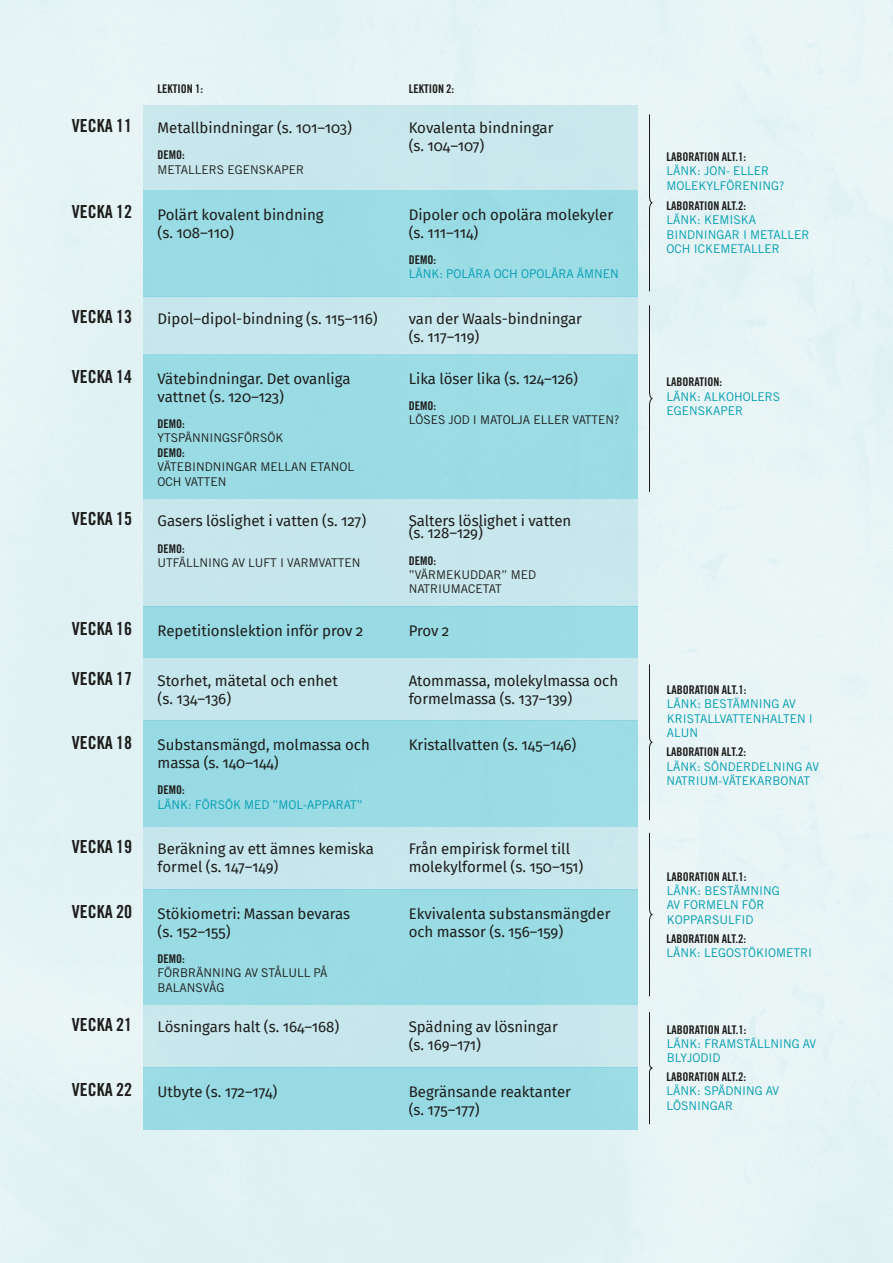
<style>
.page{position:relative;width:893px;height:1263px;background:#ebf6f6}
.page>*{position:absolute;margin:0;border:0;box-sizing:border-box;transform-origin:0 0}
.t1{font:18px "Trade Gothic LT Std Bd Cn 20";color:#1d1d1b}
.Bröd{font:15px/18px "Fira Sans";color:#1d1d1b}
.Demo_text{font:12px/14.4px "Trade Gothic LT Std";color:#009cb1}
.Demo{font:12px "Trade Gothic LT Std Bd Cn 20";color:#1d1d1b}
.Demo_text-2{font:12px/14.4px "Trade Gothic LT Std";color:#1d1d1b}
</style>
<div class="page">
<div style="left:143px;top:105px;width:495px;height:85px;background:#c9e8ed"></div>
<div style="left:143px;top:499px;width:495px;height:107px;background:#c7e6ed"></div>
<div style="left:143px;top:296px;width:495px;height:58px;background:#c9e8ed"></div>
<div style="left:143px;top:658px;width:495px;height:63px;background:#c5e6ec"></div>
<div style="left:143px;top:827px;width:495px;height:62px;background:#c7e7ed"></div>
<div style="left:143px;top:1005px;width:495px;height:62px;background:#c6e6ec"></div>
<div style="left:143px;top:190px;width:495px;height:106px;background:#9bdce4"></div>
<div style="left:143px;top:606px;width:495px;height:52px;background:#98dae4"></div>
<div style="left:143px;top:354px;width:495px;height:145px;background:#9adce4"></div>
<div style="left:143px;top:721px;width:495px;height:106px;background:#99dbe4"></div>
<div style="left:143px;top:889px;width:495px;height:116px;background:#9adbe4"></div>
<div style="left:143px;top:1067px;width:495px;height:62px;background:#97dae4"></div>
<svg style="left:649px;top:114px;width:6px;height:178px"></svg>
<svg style="left:649px;top:305px;width:5px;height:187px"></svg>
<svg style="left:649px;top:664px;width:4px;height:157px"></svg>
<svg style="left:649px;top:832px;width:4px;height:165px"></svg>
<svg style="left:649px;top:1011px;width:4px;height:114px"></svg>
<p class="Demo" style="left:158px;top:81px;width:47px">LEKTION 1:</p>
<p class="Demo" style="left:409px;top:81px;width:47px">LEKTION 2:</p>
<h3 class="t1" style="left:72px;top:115px;width:62px">VECKA 11</h3>
<h3 class="t1" style="left:72px;top:201px;width:62px">VECKA 12</h3>
<p class="Bröd" style="left:158px;top:118px;width:196px">Metallbindningar (s. 101–103)</p>
<p class="Demo" style="left:158px;top:148px;width:29px">DEMO:</p>
<p class="Demo_text-2" style="left:158px;top:162px;width:148px">METALLERS EGENSKAPER</p>
<p class="Bröd" style="left:158px;top:205px;width:168px">Polärt kovalent bindning</p>
<p class="Bröd" style="left:158px;top:223px;width:78px">(s. 108–110)</p>
<p class="Bröd" style="left:409px;top:118px;width:146px">Kovalenta bindningar</p>
<p class="Bröd" style="left:409px;top:136px;width:77px">(s. 104–107)</p>
<p class="Bröd" style="left:409px;top:205px;width:206px">Dipoler och opolära molekyler (s. 111–114)</p>
<p class="Demo" style="left:409px;top:252px;width:29px">DEMO:</p>
<p class="Demo_text" style="left:409px;top:267px;width:212px">LÄNK: POLÄRA OCH OPOLÄRA ÄMNEN</p>
<p class="Demo" style="left:667px;top:149px;width:81px">LABORATION ALT.1:</p>
<p class="Demo_text" style="left:667px;top:164px;width:120px">LÄNK: JON- ELLER<br>MOLEKYLFÖRENING?</p>
<p class="Demo" style="left:667px;top:198px;width:81px">LABORATION ALT.2:</p>
<p class="Demo_text" style="left:667px;top:213px;width:144px">LÄNK: KEMISKA<br>BINDNINGAR I METALLER<br>OCH ICKEMETALLER</p>
<h3 class="t1" style="left:72px;top:305px;width:62px">VECKA 13</h3>
<p class="Bröd" style="left:158px;top:309px;width:222px">Dipol–dipol-bindning (s. 115–116)</p>
<p class="Bröd" style="left:409px;top:309px;width:175px">van der Waals-bindningar</p>
<p class="Bröd" style="left:409px;top:327px;width:72px">(s. 117–119)</p>
<h3 class="t1" style="left:72px;top:365px;width:62px">VECKA 14</h3>
<p class="Bröd" style="left:158px;top:369px;width:194px">Vätebindningar. Det ovanliga vattnet (s. 120–123)</p>
<p class="Demo" style="left:158px;top:416px;width:29px">DEMO:</p>
<p class="Demo_text-2" style="left:158px;top:431px;width:128px">YTSPÄNNINGSFÖRSÖK</p>
<p class="Demo" style="left:158px;top:445px;width:29px">DEMO:</p>
<p class="Demo_text-2" style="left:158px;top:460px;width:198px">VÄTEBINDNINGAR MELLAN ETANOL<br>OCH VATTEN</p>
<p class="Bröd" style="left:409px;top:369px;width:171px">Lika löser lika (s. 124–126)</p>
<p class="Demo" style="left:409px;top:398px;width:29px">DEMO:</p>
<p class="Demo_text-2" style="left:409px;top:413px;width:212px">LÖSES JOD I MATOLJA ELLER VATTEN?</p>
<p class="Demo" style="left:667px;top:375px;width:57px">LABORATION:</p>
<p class="Demo_text" style="left:667px;top:389px;width:115px">LÄNK: ALKOHOLERS<br>EGENSKAPER</p>
<h3 class="t1" style="left:72px;top:508px;width:62px">VECKA 15</h3>
<p class="Bröd" style="left:158px;top:512px;width:210px">Gasers löslighet i vatten (s. 127)</p>
<p class="Demo" style="left:158px;top:541px;width:29px">DEMO:</p>
<p class="Demo_text-2" style="left:158px;top:555px;width:204px">UTFÄLLNING AV LUFT I VARMVATTEN</p>
<p class="Bröd" style="left:409px;top:512px;width:164px">Salters löslighet i vatten</p>
<p class="Bröd" style="left:409px;top:524px;width:76px">(s. 128–129)</p>
<p class="Demo" style="left:409px;top:553px;width:29px">DEMO:</p>
<p class="Demo_text-2" style="left:409px;top:567px;width:129px">”VÄRMEKUDDAR” MED<br>NATRIUMACETAT</p>
<h3 class="t1" style="left:72px;top:617px;width:62px">VECKA 16</h3>
<p class="Bröd" style="left:158px;top:621px;width:207px">Repetitionslektion inför prov 2</p>
<p class="Bröd" style="left:409px;top:621px;width:42px">Prov 2</p>
<h3 class="t1" style="left:72px;top:667px;width:62px">VECKA 17</h3>
<h3 class="t1" style="left:72px;top:732px;width:62px">VECKA 18</h3>
<p class="Bröd" style="left:158px;top:671px;width:182px">Storhet, mätetal och enhet</p>
<p class="Bröd" style="left:158px;top:689px;width:75px">(s. 134–136)</p>
<p class="Bröd" style="left:158px;top:735px;width:214px">Substansmängd, molmassa och massa (s. 140–144)</p>
<p class="Demo" style="left:158px;top:783px;width:29px">DEMO:</p>
<p class="Demo_text" style="left:158px;top:797px;width:207px">LÄNK: FÖRSÖK MED ”MOL-APPARAT”</p>
<p class="Bröd" style="left:409px;top:671px;width:211px">Atommassa, molekylmassa och formelmassa (s. 137–139)</p>
<p class="Bröd" style="left:409px;top:735px;width:169px">Kristallvatten (s. 145–146)</p>
<p class="Demo" style="left:667px;top:682px;width:81px">LABORATION ALT.1:</p>
<p class="Demo_text" style="left:667px;top:697px;width:148px">LÄNK: BESTÄMNING AV<br>KRISTALLVATTENHALTEN I<br>ALUN</p>
<p class="Demo" style="left:666px;top:744px;width:81px">LABORATION ALT.2:</p>
<p class="Demo_text" style="left:666px;top:759px;width:154px">LÄNK: SÖNDERDELNING AV<br>NATRIUM-VÄTEKARBONAT</p>
<h3 class="t1" style="left:72px;top:836px;width:62px">VECKA 19</h3>
<h3 class="t1" style="left:72px;top:900px;width:62px">VECKA 20</h3>
<p class="Bröd" style="left:158px;top:840px;width:218px">Beräkning av ett ämnes kemiska formel (s. 147–149)</p>
<p class="Bröd" style="left:158px;top:904px;width:194px">Stökiometri: Massan bevaras</p>
<p class="Bröd" style="left:158px;top:922px;width:75px">(s. 152–155)</p>
<p class="Demo" style="left:158px;top:951px;width:29px">DEMO:</p>
<p class="Demo_text-2" style="left:158px;top:966px;width:172px">FÖRBRÄNNING AV STÅLULL PÅ<br>BALANSVÅG</p>
<p class="Bröd" style="left:409px;top:840px;width:176px">Från empirisk formel till molekylformel (s. 150–151)</p>
<p class="Bröd" style="left:409px;top:904px;width:203px">Ekvivalenta substansmängder och massor (s. 156–159)</p>
<p class="Demo" style="left:667px;top:869px;width:81px">LABORATION ALT.1:</p>
<p class="Demo_text" style="left:667px;top:883px;width:114px">LÄNK: BESTÄMNING<br>AV FORMELN FÖR<br>KOPPARSULFID</p>
<p class="Demo" style="left:667px;top:931px;width:81px">LABORATION ALT.2:</p>
<p class="Demo_text" style="left:667px;top:945px;width:147px">LÄNK: LEGOSTÖKIOMETRI</p>
<h3 class="t1" style="left:72px;top:1014px;width:62px">VECKA 21</h3>
<h3 class="t1" style="left:72px;top:1078px;width:62px">VECKA 22</h3>
<p class="Bröd" style="left:158px;top:1018px;width:183px">Lösningars halt (s. 164–168)</p>
<p class="Bröd" style="left:158px;top:1082px;width:121px">Utbyte (s. 172–174)</p>
<p class="Bröd" style="left:409px;top:1018px;width:151px">Spädning av lösningar</p>
<p class="Bröd" style="left:409px;top:1036px;width:74px">(s. 169–171)</p>
<p class="Bröd" style="left:409px;top:1082px;width:164px">Begränsande reaktanter</p>
<p class="Bröd" style="left:409px;top:1100px;width:72px">(s. 175–177)</p>
<p class="Demo" style="left:667px;top:1022px;width:81px">LABORATION ALT.1:</p>
<p class="Demo_text" style="left:667px;top:1036px;width:151px">LÄNK: FRAMSTÄLLNING AV<br>BLYJODID</p>
<p class="Demo" style="left:667px;top:1069px;width:81px">LABORATION ALT.2:</p>
<p class="Demo_text" style="left:667px;top:1083px;width:114px">LÄNK: SPÄDNING AV<br>LÖSNINGAR</p>
</div>
